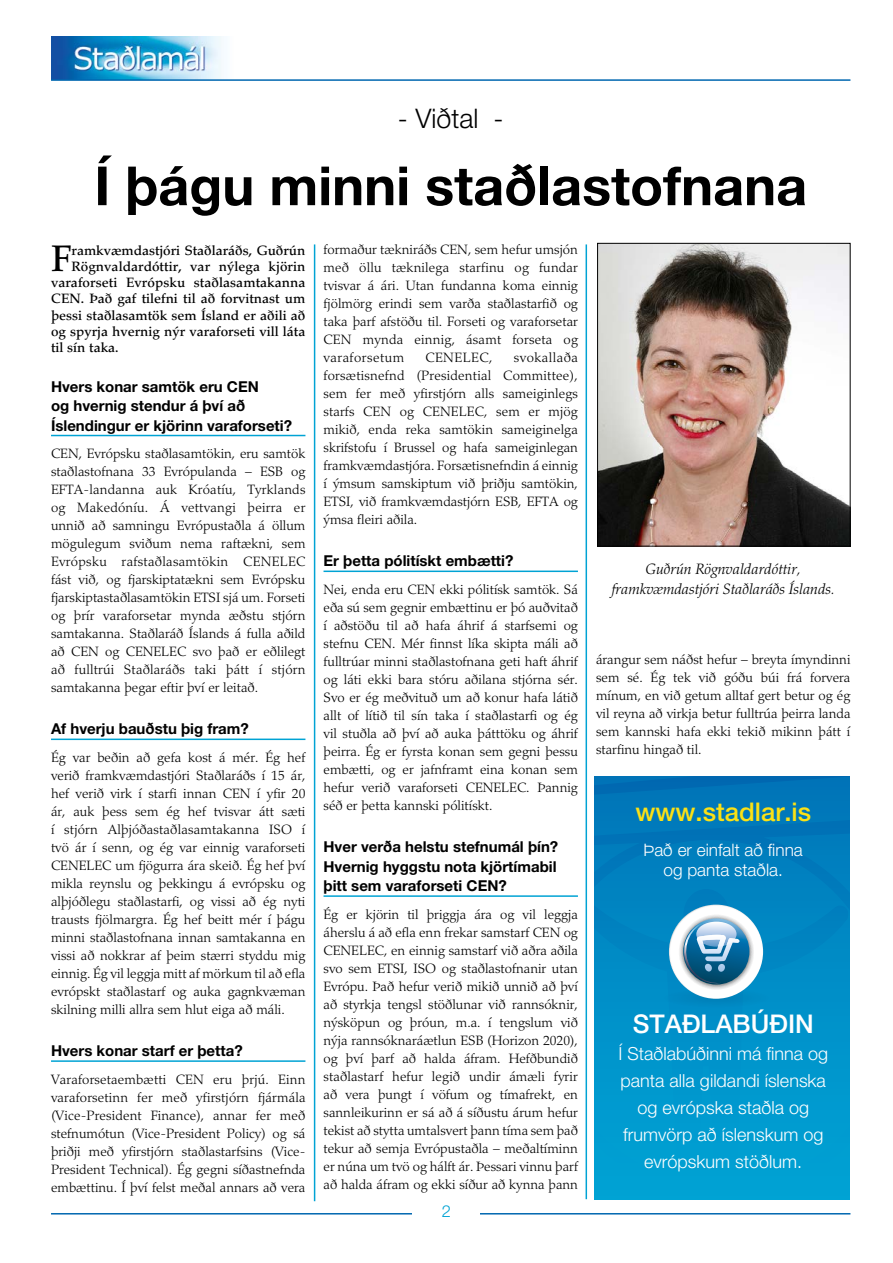
<style>
.page{position:relative;width:893px;height:1263px;background:#fff}
.page>*{position:absolute;margin:0;border:0;box-sizing:border-box;transform-origin:0 0}
.t1{font:700 54px "Helvetica Neue IS";color:#000}
.t2{font:500 36.9px "Palatino IS";color:#000}
.t3{font:300 27px "Helvetica Neue IS";color:#000}
.t4{font:500 25.8px "Helvetica Neue IS";color:#fbe115}
.t5{font:500 25.8px "Helvetica Neue IS";color:#fff}
.t6{font:300 18px/27px "Helvetica Neue IS";color:#fff;text-align:center}
.t7{font:300 17.25px/20.7px "Helvetica Neue IS";color:#fff;text-align:center}
.t8{font:300 16.5px "Helvetica Neue IS";color:#00a3d4}
.t9{font:700 15px/19.5px "Helvetica Neue IS";color:#000}
.t10{font:italic 300 15px/19.5px "Palatino IS";color:#000;text-align:center}
.t11{font:300 13.5px/18px "Palatino IS";color:#000;text-align:justify}
.t12{font:500 13.5px "Palatino IS";color:#000}
.t13{font:300 13.5px "Palatino IS";letter-spacing:.035em;color:#000}
</style>
<div class="page">
<hr style="left:51px;top:1213px;width:799px;height:1px;background:#0067b0">
<div style="left:412px;top:1204px;width:67px;height:19px;background:#fff"></div>
<img style="left:51px;top:36px;width:171px;height:43px">
<hr style="left:51px;top:79px;width:799px;height:2px;background:#0067b0">
<hr style="left:51px;top:435px;width:254px;height:1px;background:#00a3d4">
<hr style="left:51px;top:738px;width:254px;height:2px;background:#00a3d4">
<hr style="left:51px;top:1060px;width:254px;height:2px;background:#00a3d4">
<hr style="left:324px;top:570px;width:254px;height:2px;background:#00a3d4">
<hr style="left:324px;top:895px;width:254px;height:2px;background:#00a3d4">
<img style="left:599px;top:245px;width:249px;height:299px">
<div style="left:597px;top:243px;width:253px;height:303px;border:1px solid #000"></div>
<hr style="left:314px;top:244px;width:1px;height:957px;background:#00a3d4">
<hr style="left:586px;top:244px;width:1px;height:955px;background:#00a3d4">
<div style="left:594px;top:776px;width:255px;height:423px;background:linear-gradient(to bottom,#0072b6,#00a5d6)"></div>
<svg style="left:662px;top:832px;width:187px;height:175px;background:#228fc4"></svg>
<h3 class="t3" style="left:398px;top:101px;width:107px">- Viðtal -</h3>
<h1 class="t1" style="left:94px;top:153px;width:714px">Í þágu minni staðlastofnana</h1>
<h2 class="t2" style="left:51px;top:237px;width:22px">F</h2>
<p class="t12" style="left:72px;top:242px;width:235px">ramkvæmdastjóri Staðlaráðs, Guðrún</p>
<p class="t12" style="left:72px;top:258px;width:235px">Rögnvaldardóttir, var nýlega kjörin</p>
<p class="t12" style="left:51px;top:275px;width:256px">varaforseti Evrópsku staðlasamtakanna</p>
<p class="t12" style="left:51px;top:291px;width:256px">CEN. Það gaf tilefni til að forvitnast um</p>
<p class="t12" style="left:51px;top:307px;width:256px">þessi staðlasamtök sem Ísland er aðili að</p>
<p class="t12" style="left:51px;top:323px;width:256px">og spyrja hvernig nýr varaforseti vill láta</p>
<p class="t12" style="left:51px;top:339px;width:69px">til sín taka.</p>
<p class="t9" style="left:51px;top:376px;width:243px">Hvers konar samtök eru CEN<br>og hvernig stendur á því að<br>Íslendingur er kjörinn varaforseti?</p>
<p class="t11" style="left:51px;top:445px;width:256px">CEN, Evrópsku staðlasamtökin, eru samtök staðlastofnana 33 Evrópulanda – ESB og EFTA-landanna auk Króatíu, Tyrklands og Makedóníu. Á vettvangi þeirra er unnið að samningu Evrópustaðla á öllum mögulegum sviðum nema raftækni, sem Evrópsku rafstaðlasamtökin CENELEC fást við, og fjarskiptatækni sem Evrópsku fjarskiptastaðlasamtökin ETSI sjá um. Forseti og þrír varaforsetar mynda æðstu stjórn samtakanna. Staðlaráð Íslands á fulla aðild að CEN og CENELEC svo það er eðlilegt að fulltrúi Staðlaráðs taki þátt í stjórn samtakanna þegar eftir því er leitað.</p>
<p class="t9" style="left:51px;top:719px;width:199px">Af hverju bauðstu þig fram?</p>
<p class="t11" style="left:51px;top:749px;width:256px">Ég var beðin að gefa kost á mér. Ég hef verið framkvæmdastjóri Staðlaráðs í 15 ár, hef verið virk í starfi innan CEN í yfir 20 ár, auk þess sem ég hef tvisvar átt sæti í stjórn Alþjóðastaðlasamtakanna ISO í tvö ár í senn, og ég var einnig varaforseti CENELEC um fjögurra ára skeið. Ég hef því mikla reynslu og þekkingu á evrópsku og alþjóðlegu staðlastarfi, og vissi að ég nyti trausts fjölmargra. Ég hef beitt mér í þágu minni staðlastofnana innan samtakanna en vissi að nokkrar af þeim stærri styddu mig einnig. Ég vil leggja mitt af mörkum til að efla evrópskt staðlastarf og auka gagnkvæman skilning milli allra sem hlut eiga að máli.</p>
<p class="t9" style="left:51px;top:1041px;width:193px">Hvers konar starf er þetta?</p>
<p class="t11" style="left:51px;top:1070px;width:256px">Varaforsetaembætti CEN eru þrjú. Einn varaforsetinn fer með yfirstjórn fjármála (Vice-President Finance), annar fer með stefnumótun (Vice-President Policy) og sá þriðji með yfirstjórn staðlastarfsins (Vice-President Technical). Ég gegni síðastnefnda embættinu. Í því felst meðal annars að vera</p>
<p class="t11" style="left:324px;top:241px;width:256px">formaður tækniráðs CEN, sem hefur umsjón með öllu tæknilega starfinu og fundar tvisvar á ári. Utan fundanna koma einnig fjölmörg erindi sem varða staðlastarfið og taka þarf afstöðu til. Forseti og varaforsetar CEN mynda einnig, ásamt forseta og varaforsetum</p>
<p class="t11" style="left:324px;top:349px;width:256px;text-indent:190px">svokallaða forsætisnefnd (Presidential Committee), sem fer með yfirstjórn alls sameiginlegs starfs CEN og CENELEC, sem er mjög mikið, enda reka samtökin sameiginelga skrifstofu í Brussel og hafa sameiginlegan framkvæmdastjóra. Forsætisnefndin á einnig í ýmsum samskiptum við þriðju samtökin, ETSI, við framkvæmdastjórn ESB, EFTA og ýmsa fleiri aðila.</p>
<p class="t9" style="left:324px;top:551px;width:191px">Er þetta pólitískt embætti?</p>
<p class="t11" style="left:324px;top:581px;width:256px">Nei, enda eru CEN ekki pólitísk samtök. Sá eða sú sem gegnir embættinu er þó auðvitað í aðstöðu til að hafa áhrif á starfsemi og stefnu CEN. Mér finnst líka skipta máli að fulltrúar minni staðlastofnana geti haft áhrif og láti ekki bara stóru aðilana stjórna sér.<br>Svo er ég meðvituð um að konur hafa látið allt of lítið til sín taka í staðlastarfi og ég vil stuðla að því að auka þátttöku og áhrif þeirra. Ég er fyrsta konan sem gegni þessu embætti, og er jafnframt eina konan sem hefur verið varaforseti CENELEC. Þannig séð er þetta kannski pólitískt.</p>
<p class="t9" style="left:324px;top:837px;width:236px;text-align:justify">Hver verða helstu stefnumál þín?<br>Hvernig hyggstu nota kjörtímabil þitt sem varaforseti CEN?</p>
<p class="t11" style="left:324px;top:905px;width:256px">Ég er kjörin til þriggja ára og vil leggja áherslu á að efla enn frekar samstarf CEN og CENELEC, en einnig samstarf við aðra aðila svo sem ETSI, ISO og staðlastofnanir utan Evrópu. Það hefur verið mikið unnið að því að styrkja tengsl stöðlunar við rannsóknir, nýsköpun og þróun, m.a. í tengslum við nýja rannsóknaráætlun ESB (Horizon 2020), og því þarf að halda áfram. Hefðbundið staðlastarf hefur legið undir ámæli fyrir að vera þungt í vöfum og tímafrekt, en sannleikurinn er sá að á síðustu árum hefur tekist að stytta umtalsvert þann tíma sem það tekur að semja Evrópustaðla – meðaltíminn er núna um tvö og hálft ár. Þessari vinnu þarf að halda áfram og ekki síður að kynna þann</p>
<p class="t13" style="left:425px;top:350px;width:69px">CENELEC,</p>
<p class="t8" style="left:442px;top:1201px;width:11px">2</p>
<p class="t10" style="left:611px;top:560px;width:225px">Guðrún Rögnvaldardóttir, framkvæmdastjóri Staðlaráðs Íslands.</p>
<p class="t11" style="left:596px;top:650px;width:256px">árangur sem náðst hefur – breyta ímyndinni sem sé. Ég tek við góðu búi frá forvera mínum, en við getum alltaf gert betur og ég vil reyna að virkja betur fulltrúa þeirra landa sem kannski hafa ekki tekið mikinn þátt í starfinu hingað til.</p>
<h3 class="t4" style="left:635px;top:796px;width:177px">www.stadlar.is</h3>
<p class="t7" style="left:644px;top:839px;width:161px">fia› er einfalt a› finna og panta sta›la.</p>
<h3 class="t5" style="left:633px;top:1008px;width:183px">STAÐLABÚÐIN</h3>
<h3 class="t6" style="left:618px;top:1040px;width:211px">Í Staðlabúðinni má finna og panta alla gildandi íslenska og evrópska staðla og frumvörp að íslenskum og evrópskum stöðlum.</h3>
</div>
